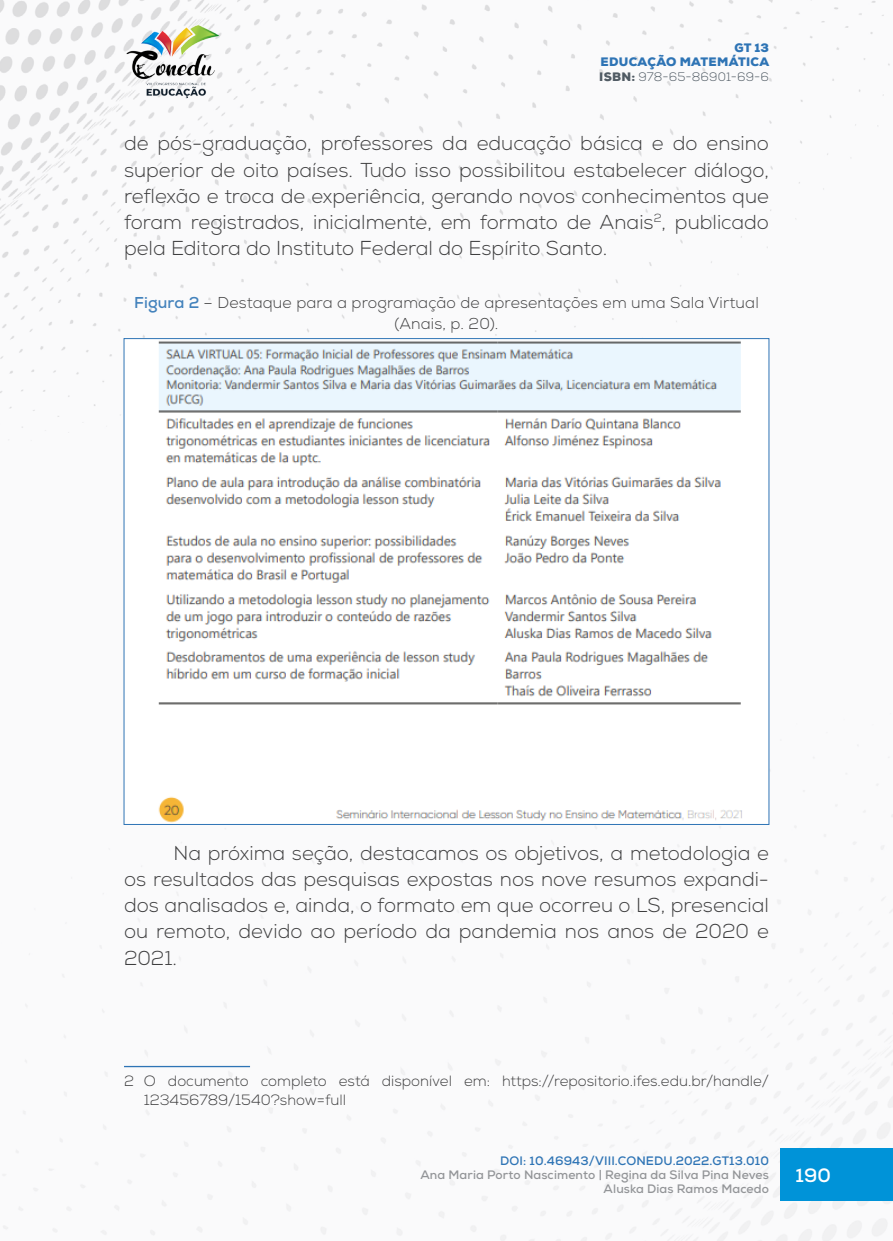
<style>
.page{position:relative;width:893px;height:1241px;background:#fff}
.page>*{position:absolute;margin:0;border:0;box-sizing:border-box;transform-origin:0 0}
._8_CORPO{font:300 20.12px/26.2px "Nexa";color:#3e3e3f;text-align:justify}
.t1{font:700 19.25px "Nexa";color:#fff}
._11_LEGENDAS{font:300 15.75px/21px "Nexa";letter-spacing:.01em;color:#3e3e3f;text-align:center}
._11_RODAPÉ{font:300 14.88px/19.2px "Nexa";color:#3e3e3f}
.t2{font:700 12.25px/14px "Nexa";letter-spacing:.01em;color:#939598;text-align:right}
.t3{font:900 12.25px/14.7px "Nexa";letter-spacing:.025em;color:#2e74b5;text-align:justify}
.t4{font:700 12.25px "Nexa";letter-spacing:.01em;color:#2e74b5}
.s1{color:#505b64}
.s2{font-weight:300;color:#505b64}
.s3{font-weight:700;color:#4382bc}
</style>
<div class="page">
<img style="left:0;top:0;width:893px;height:1240px">
<div style="left:781px;top:1148px;width:112px;height:52px;background:#0093d8"></div>
<img style="left:124px;top:25px;width:98px;height:74px">
<img style="left:126px;top:340px;width:641px;height:482px">
<hr style="left:124px;top:1065px;width:126px;height:1px;background:#2e74b5">
<p class="t3" style="left:599px;top:40px;width:172px;text-indent:135px">GT 13<br>EDUCAÇÃO MATEMÁTICA <span class="s1">ISBN:</span> <span class="s2">978-65-86901-69-6</span></p>
<p class="_8_CORPO" style="left:124px;top:131px;width:646px">de pós-graduação, professores da educação básica e do ensino superior de oito países. Tudo isso possibilitou estabelecer diálogo, reflexão e troca de experiência, gerando novos conhecimentos que foram registrados, inicialmente, em formato de Anais<sup>2</sup>, publicado pela Editora do Instituto Federal do Espírito Santo.</p>
<p class="_11_LEGENDAS" style="left:134px;top:292px;width:626px"><span class="s3">Figura 2</span> – Destaque para a programação de apresentações em uma Sala Virtual (Anais, p. 20).</p>
<p class="_8_CORPO" style="left:124px;top:840px;width:646px;text-indent:50px">Na próxima seção, destacamos os objetivos, a metodologia e os resultados das pesquisas expostas nos nove resumos expandi&shy;dos analisados e, ainda, o formato em que ocorreu o LS, presencial ou remoto, devido ao período da pandemia nos anos de 2020 e 2021.</p>
<p class="_11_RODAPÉ" style="left:144px;top:1071px;width:627px;text-indent:-20px">2 O documento completo está disponível em: https://repositorio.ifes.edu.br/handle/<br>123456789/1540?show=full</p>
<p class="t4" style="left:500px;top:1152px;width:270px">DOI: 10.46943/VIII.CONEDU.2022.GT13.010</p>
<p class="t2" style="left:420px;top:1167px;width:350px">Ana Maria Porto Nascimento | Regina da Silva Pina Neves<br>Aluska Dias Ramos Macedo</p>
<p class="t1" style="left:796px;top:1162px;width:37px">190</p>
</div>
